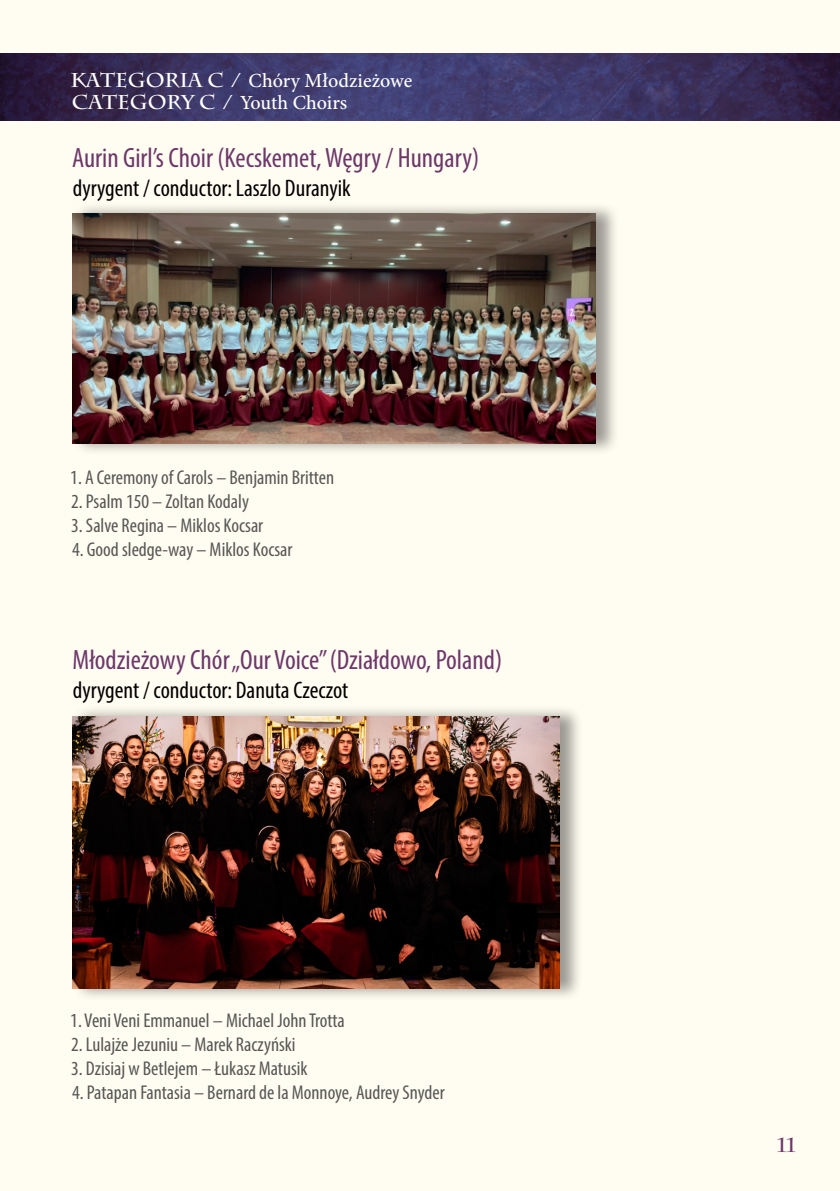
<style>
.page{position:relative;width:840px;height:1191px;background:#fff}
.page>*{position:absolute;margin:0;border:0;box-sizing:border-box;transform-origin:0 0}
.nazwy_chorow{font:condensed 28px "Myriad Pro";color:#6c386a}
.dyrygent{font:condensed 24px "Myriad Pro";color:#000}
.piesni{font:condensed 20px "Myriad Pro";color:#575756}
.naglowek{font:500 20px/22px "Minion Pro";color:#fff}
.t1{font:700 20px "Charlemagne Std";color:#6c386a}
.s1{font-family:"Charlemagne Std";font-weight:700}
</style>
<div class="page">
<div style="left:0;top:0;width:839px;height:1191px;background:#fffdf1"></div>
<img style="left:0;top:54px;width:839px;height:66px">
<div style="left:72px;top:202px;width:548px;height:254px;background:#000;opacity:.4"></div>
<img style="left:72px;top:213px;width:523px;height:230px">
<div style="left:72px;top:704px;width:511px;height:297px;background:#000;opacity:.4"></div>
<img style="left:72px;top:716px;width:487px;height:272px">
<p class="naglowek" style="left:71px;top:69px;width:343px"><span class="s1">KATEGORIA C /</span> Chóry Młodzieżowe<br><span class="s1">CATEGORY C /</span> Youth Choirs</p>
<p class="nazwy_chorow" style="left:72px;top:141px;width:408px">Aurin Girl’s Choir (Kecskemet, Węgry / Hungary)</p>
<p class="dyrygent" style="left:73px;top:173px;width:279px">dyrygent / conductor: Laszlo Duranyik</p>
<p class="piesni" style="left:70px;top:465px;width:265px">1. A Ceremony of Carols – Benjamin Britten</p>
<p class="piesni" style="left:71px;top:489px;width:179px">2. Psalm 150 – Zoltan Kodaly</p>
<p class="piesni" style="left:71px;top:513px;width:193px">3. Salve Regina – Miklos Kocsar</p>
<p class="piesni" style="left:72px;top:537px;width:222px">4. Good sledge-way – Miklos Kocsar</p>
<p class="nazwy_chorow" style="left:72px;top:642px;width:431px">Młodzieżowy Chór „Our Voice” (Działdowo, Poland)</p>
<p class="dyrygent" style="left:73px;top:675px;width:277px">dyrygent / conductor: Danuta Czeczot</p>
<p class="piesni" style="left:70px;top:1008px;width:276px">1. Veni Veni Emmanuel – Michael John Trotta</p>
<p class="piesni" style="left:71px;top:1032px;width:226px">2. Lulajże Jezuniu – Marek Raczyński</p>
<p class="piesni" style="left:71px;top:1056px;width:238px">3. Dzisiaj w Betlejem – Łukasz Matusik</p>
<p class="piesni" style="left:72px;top:1080px;width:374px">4. Patapan Fantasia – Bernard de la Monnoye, Audrey Snyder</p>
<p class="t1" style="left:776px;top:1133px;width:20px">11</p>
</div>
